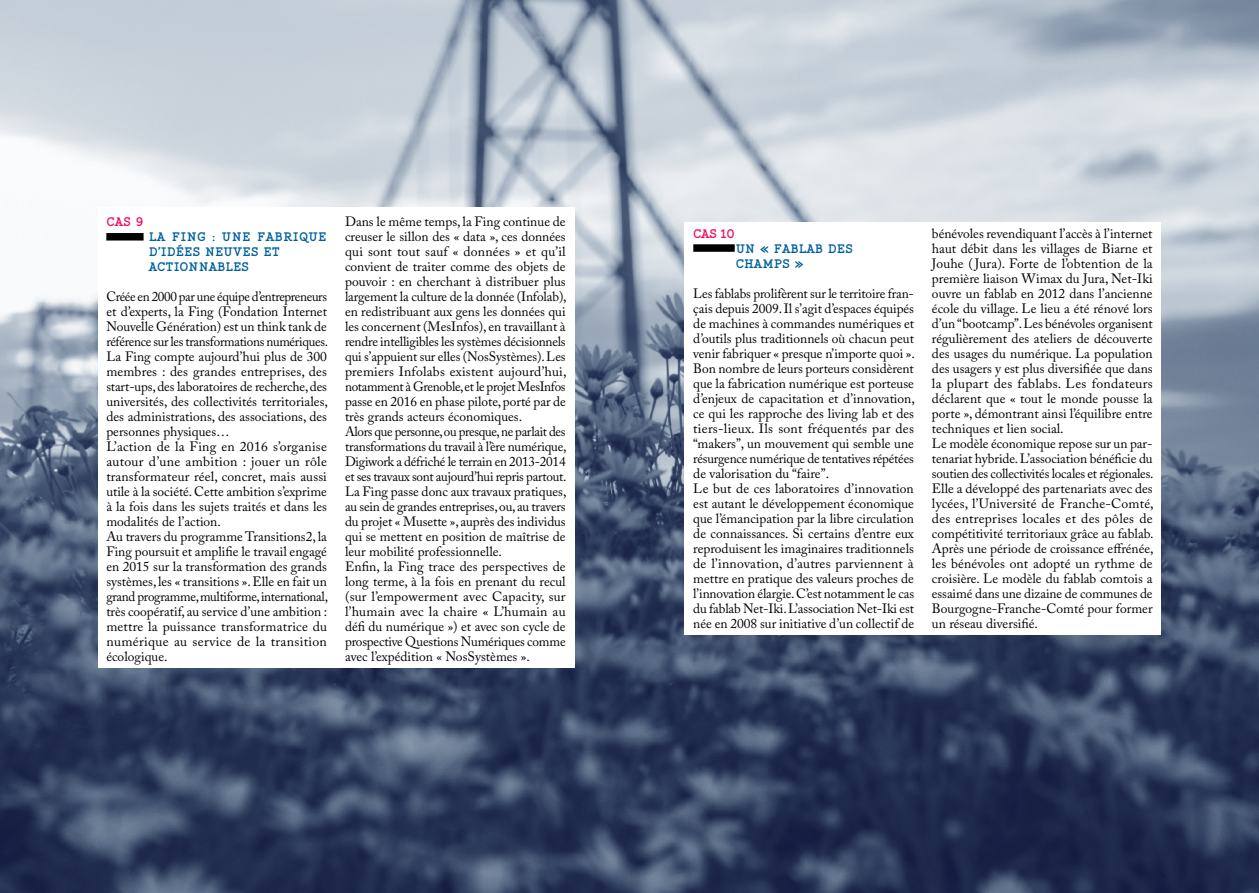
<style>
.page{position:relative;width:1259px;height:893px;background:#fff}
.page>*{position:absolute;margin:0;border:0;box-sizing:border-box;transform-origin:0 0}
.t1{font:13.5px/15px "Adobe Caslon Pro";color:#000}
.t2{font:700 13.5px/15px "Generell TW";color:#00609c}
.t3{font:700 13.5px "Generell TW";color:#ed1066}
</style>
<div class="page">
<img style="left:0;top:0;width:1259px;height:893px">
<div style="left:98px;top:208px;width:476px;height:460px;background:#fff"></div>
<div style="left:685px;top:223px;width:476px;height:412px;background:#fff"></div>
<div style="left:106px;top:233px;width:38px;height:8px;background:#000"></div>
<div style="left:693px;top:244px;width:41px;height:8px;background:#000"></div>
<p class="t3" style="left:106px;top:215px;width:39px">CAS 9</p>
<p class="t2" style="left:149px;top:230px;width:179px">LA FING : UNE FABRIQUE<br>D’IDÉES NEUVES ET<br>ACTIONNABLES</p>
<p class="t1" style="left:106px;top:289px;width:223px">Créée en 2000 par une équipe d’entrepreneurs et d’experts, la Fing (Fondation Internet Nouvelle Génération) est un think tank de référence sur les transformations numériques.<br>La Fing compte aujourd’hui plus de 300 membres : des grandes entreprises, des start-ups, des laboratoires de recherche, des universités, des collectivités territoriales, des administrations, des associations, des personnes physiques…<br>L’action de la Fing en 2016 s’organise autour d’une ambition : jouer un rôle transformateur réel, concret, mais aussi utile à la société. Cette ambition s’exprime à la fois dans les sujets traités et dans les modalités de l’action.<br>Au travers du programme Transitions2, la Fing poursuit et amplifie le travail engagé en 2015 sur la transformation des grands systèmes, les « transitions ». Elle en fait un grand programme, multiforme, international, très coopératif, au service d’une ambition : mettre la puissance transformatrice du numérique au service de la transition écologique.</p>
<p class="t1" style="left:345px;top:214px;width:223px">Dans le même temps, la Fing continue de creuser le sillon des « data », ces données qui sont tout sauf « données » et qu’il convient de traiter comme des objets de pouvoir : en cherchant à distribuer plus largement la culture de la donnée (Infolab), en redistribuant aux gens les données qui les concernent (MesInfos), en travaillant à rendre intelligibles les systèmes décisionnels qui s’appuient sur elles (NosSystèmes). Les premiers Infolabs existent aujourd’hui, notamment à Grenoble, et le projet MesInfos passe en 2016 en phase pilote, porté par de très grands acteurs économiques.<br>Alors que personne, ou presque, ne parlait des transformations du travail à l’ère numérique, Digiwork a défriché le terrain en 2013-2014 et ses travaux sont aujourd’hui repris partout.<br>La Fing passe donc aux travaux pratiques, au sein de grandes entreprises, ou, au travers du projet « Musette », auprès des individus qui se mettent en position de maîtrise de leur mobilité professionnelle.<br>Enfin, la Fing trace des perspectives de long terme, à la fois en prenant du recul (sur l’empowerment avec Capacity, sur l’humain avec la chaire « L’humain au défi du numérique ») et avec son cycle de prospective Questions Numériques comme avec l’expédition « NosSystèmes ».</p>
<p class="t3" style="left:693px;top:226px;width:43px">CAS 10</p>
<p class="t2" style="left:736px;top:241px;width:117px">UN « FABLAB DES<br>CHAMPS »</p>
<p class="t1" style="left:693px;top:285px;width:223px">Les fablabs prolifèrent sur le territoire fran&shy;çais depuis 2009. Il s’agit d’espaces équipés de machines à commandes numériques et d’outils plus traditionnels où chacun peut venir fabriquer « presque n’importe quoi ».<br>Bon nombre de leurs porteurs considèrent que la fabrication numérique est porteuse d’enjeux de capacitation et d’innovation, ce qui les rapproche des living lab et des tiers-lieux. Ils sont fréquentés par des “makers”, un mouvement qui semble une résurgence numérique de tentatives répétées de valorisation du “faire”.<br>Le but de ces laboratoires d’innovation est autant le développement économique que l’émancipation par la libre circulation de connaissances. Si certains d’entre eux reproduisent les imaginaires traditionnels de l’innovation, d’autres parviennent à mettre en pratique des valeurs proches de l’innovation élargie. C’est notamment le cas du fablab Net-Iki. L’association Net-Iki est née en 2008 sur initiative d’un collectif de</p>
<p class="t1" style="left:932px;top:225px;width:223px">bénévoles revendiquant l’accès à l’internet haut débit dans les villages de Biarne et Jouhe ( Jura). Forte de l’obtention de la première liaison Wimax du Jura, Net-Iki ouvre un fablab en 2012 dans l’ancienne école du village. Le lieu a été rénové lors d’un “bootcamp”. Les bénévoles organisent régulièrement des ateliers de découverte des usages du numérique. La population des usagers y est plus diversifiée que dans la plupart des fablabs. Les fondateurs déclarent que « tout le monde pousse la porte », démontrant ainsi l’équilibre entre techniques et lien social.<br>Le modèle économique repose sur un par&shy;tenariat hybride. L’association bénéficie du soutien des collectivités locales et régionales.<br>Elle a développé des partenariats avec des lycées, l’Université de Franche-Comté, des entreprises locales et des pôles de compétitivité territoriaux grâce au fablab.<br>Après une période de croissance effrénée, les bénévoles ont adopté un rythme de croisière. Le modèle du fablab comtois a essaimé dans une dizaine de communes de Bourgogne-Franche-Comté pour former un réseau diversifié.</p>
</div>
